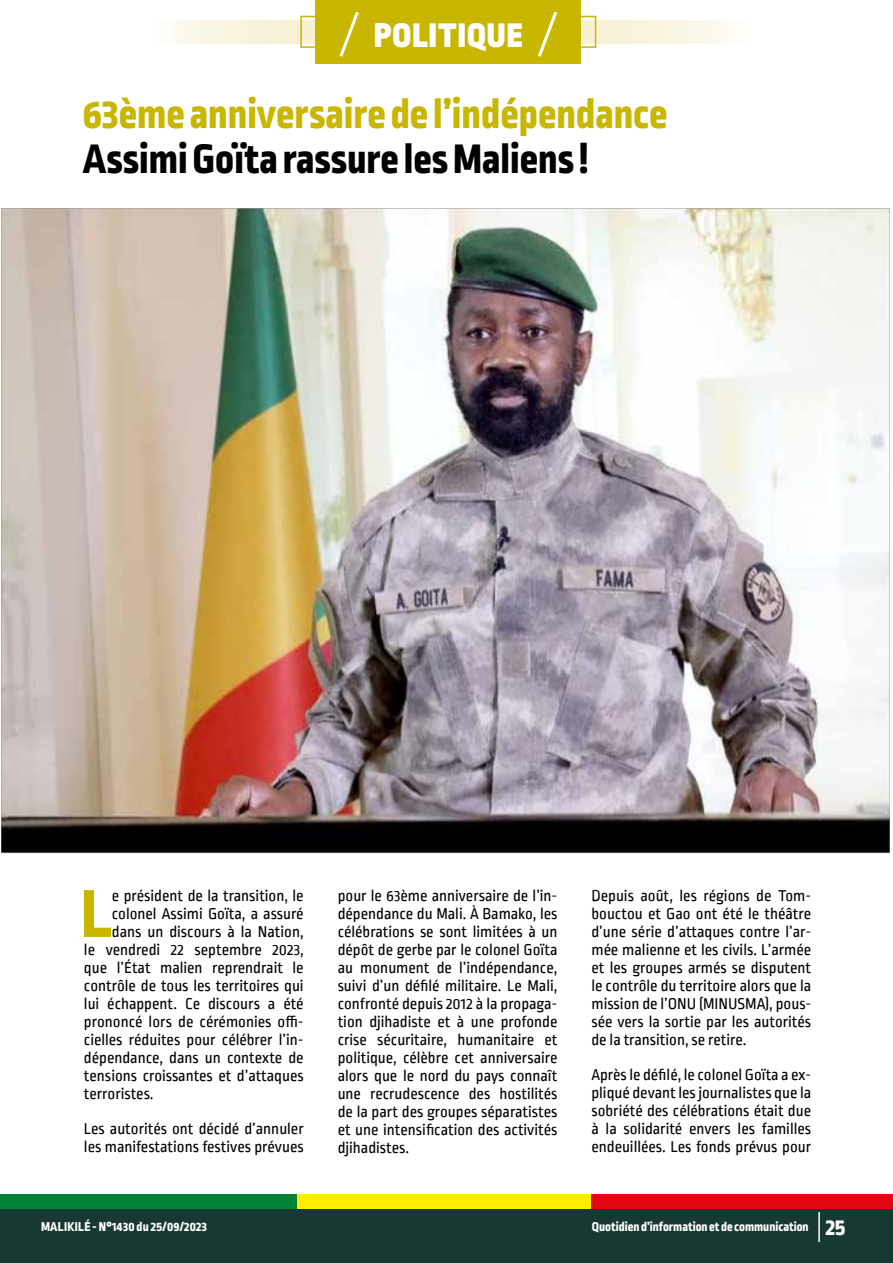
<style>
.page{position:relative;width:893px;height:1263px;background:#fff}
.page>*{position:absolute;margin:0;border:0;box-sizing:border-box;transform-origin:0 0}
.t1{font:800 71.4px "Ropa Sans Pro";color:#c8b600}
.t2{font:800 43.5px "Ropa Sans Pro";color:#c8b600}
.t3{font:800 43.5px "Ropa Sans Pro";color:#000}
.t4{font:900 36px "Ropa Sans Pro";letter-spacing:.03em;color:#fff}
.t5{font:16.5px/18px "Ropa Sans PTT";color:#000;text-align:justify}
.t6{font:800 13.5px "Ropa Sans Pro";color:#fff}
.t7{font:800 13.5px "Ropa Sans Pro";letter-spacing:.02em;color:#fff}
.s1{font-size:24px}
</style>
<div class="page">
<div style="left:0;top:1195px;width:297px;height:17px;background:#008237"></div>
<div style="left:297px;top:1195px;width:297px;height:17px;background:#ffed00"></div>
<div style="left:592px;top:1195px;width:301px;height:17px;background:#e30613"></div>
<div style="left:0;top:1209px;width:893px;height:54px;background:#173932"></div>
<hr style="left:818px;top:1212px;width:2px;height:30px;background:#fff">
<svg style="left:170px;top:20px;width:560px;height:23px"></svg>
<div style="left:300px;top:16px;width:296px;height:32px;border:2px solid #c8b600"></div>
<div style="left:316px;top:0;width:265px;height:64px;background:#c8b600"></div>
<svg style="left:339px;top:11px;width:20px;height:46px"></svg>
<svg style="left:538px;top:11px;width:19px;height:46px"></svg>
<img style="left:1px;top:208px;width:889px;height:645px">
<h3 class="t4" style="left:374px;top:13px;width:150px">POLITIQUE</h3>
<h2 class="t2" style="left:83px;top:89px;width:586px">63ème anniversaire de l’indépendance</h2>
<h2 class="t3" style="left:83px;top:134px;width:507px">Assimi Goïta rassure les Maliens !</h2>
<h1 class="t1" style="left:81px;top:872px;width:33px">L</h1>
<p class="t5" style="left:112px;top:887px;width:193px">e président de la transition, le</p>
<p class="t5" style="left:112px;top:905px;width:193px">colonel Assimi Goïta, a assuré</p>
<p class="t5" style="left:112px;top:923px;width:193px">dans un discours à la Nation,</p>
<p class="t5" style="left:84px;top:941px;width:221px">le vendredi 22 septembre 2023,</p>
<p class="t5" style="left:84px;top:959px;width:221px">que l’État malien reprendrait le</p>
<p class="t5" style="left:84px;top:977px;width:221px">contrôle de tous les territoires qui</p>
<p class="t5" style="left:84px;top:995px;width:221px">lui échappent. Ce discours a été</p>
<p class="t5" style="left:84px;top:1013px;width:221px">prononcé lors de cérémonies offi-</p>
<p class="t5" style="left:84px;top:1031px;width:221px">cielles réduites pour célébrer l’in-</p>
<p class="t5" style="left:84px;top:1049px;width:221px">dépendance, dans un contexte de</p>
<p class="t5" style="left:84px;top:1067px;width:221px">tensions croissantes et d’attaques</p>
<p class="t5" style="left:84px;top:1085px;width:71px">terroristes.</p>
<p class="t5" style="left:84px;top:1120px;width:221px">Les autorités ont décidé d’annuler les manifestations festives prévues</p>
<p class="t5" style="left:338px;top:887px;width:221px">pour le 63ème anniversaire de l’in&shy;dépendance du Mali. À Bamako, les célébrations se sont limitées à un dépôt de gerbe par le colonel Goïta au monument de l’indépendance, suivi d’un défilé militaire. Le Mali, confronté depuis 2012 à la propaga&shy;tion djihadiste et à une profonde crise sécuritaire, humanitaire et politique, célèbre cet anniversaire alors que le nord du pays connaît une recrudescence des hostilités de la part des groupes séparatistes et une intensification des activités djihadistes.</p>
<p class="t5" style="left:591px;top:887px;width:221px">Depuis août, les régions de Tom&shy;bouctou et Gao ont été le théâtre d’une série d’attaques contre l’ar&shy;mée malienne et les civils. L’armée et les groupes armés se disputent le contrôle du territoire alors que la mission de l’ONU (MINUSMA), pous&shy;sée vers la sortie par les autorités de la transition, se retire.</p>
<p class="t5" style="left:591px;top:1067px;width:221px">Après le défilé, le colonel Goïta a ex&shy;pliqué devant les journalistes que la sobriété des célébrations était due à la solidarité envers les familles endeuillées. Les fonds prévus pour</p>
<p class="t7" style="left:41px;top:1219px;width:168px">MALIKILÉ - N°1430 du 25/09/2023</p>
<p class="t6" style="left:592px;top:1219px;width:255px">Quotidien d’information et de communication <span class="s1">25</span></p>
</div>
